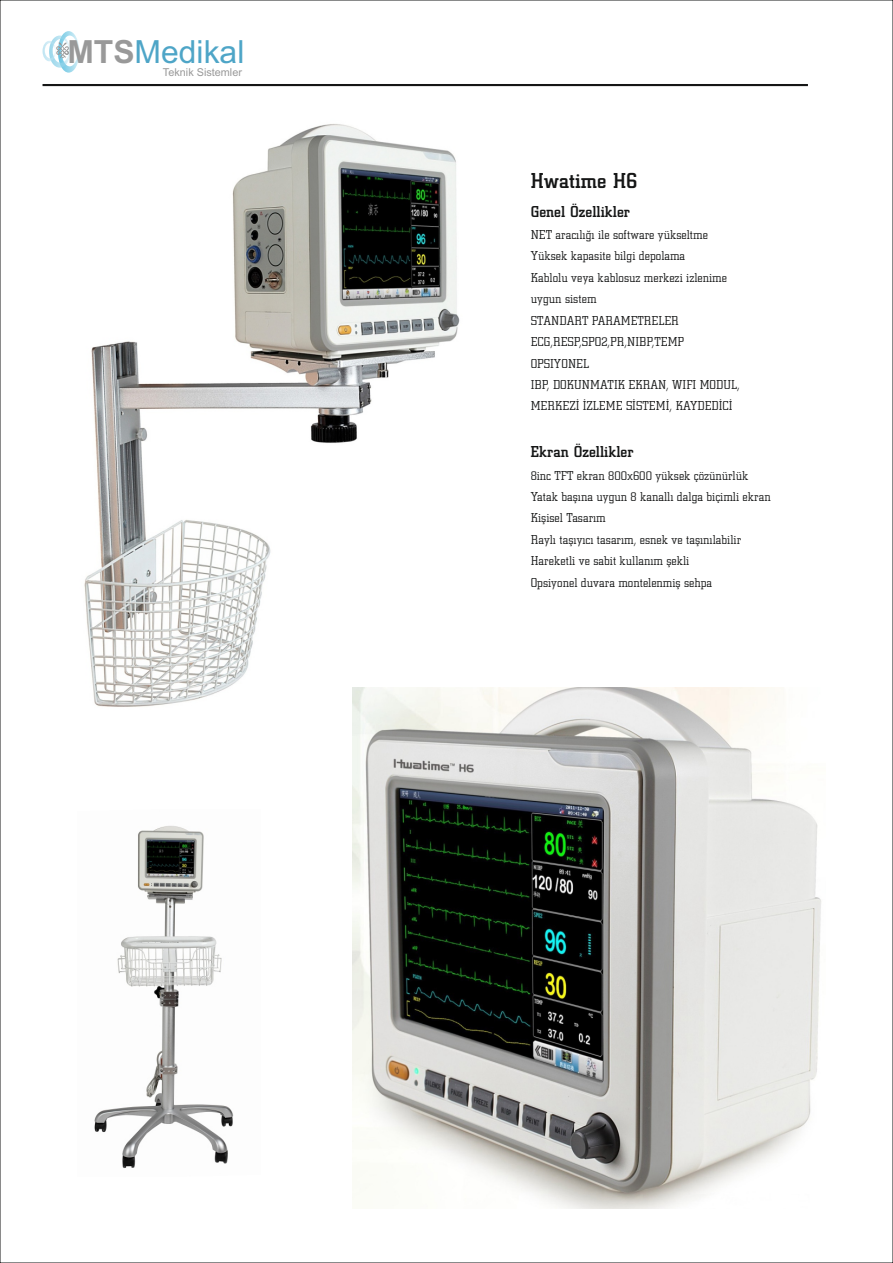
<style>
.page{position:relative;width:893px;height:1263px;background:#fff}
.page>*{position:absolute;margin:0;border:0;box-sizing:border-box;transform-origin:0 0}
.t1{font:31.8px "Arial";color:#4ea5c7}
.t2{font:500 22.5px "City D";color:#151616}
.t3{font:500 16.5px "City D";color:#151616}
.t4{font:13.5px/21.5px "City D Ligh";color:#151616}
.t5{font:10.8px "Arial";color:#999}
.s1{font-weight:700;color:#999}
</style>
<div class="page">
<img style="left:51px;top:86px;width:481px;height:621px">
<img style="left:352px;top:687px;width:469px;height:521px">
<img style="left:94px;top:826px;width:140px;height:343px">
<hr style="left:43px;top:84px;width:765px;height:2px;background:#151616">
<svg style="left:43px;top:31px;width:36px;height:42px"></svg>
<h1 class="t1" style="left:67px;top:40px;width:179px"><span class="s1">MTS</span>Medikal</h1>
<p class="t5" style="left:163px;top:69px;width:81px">Teknik Sistemler</p>
<h2 class="t2" style="left:531px;top:170px;width:108px">Hwatime H6</h2>
<p class="t3" style="left:531px;top:203px;width:101px">Genel Özellikler</p>
<p class="t4" style="left:531px;top:224px;width:211px">NET aracılığı ile software yükseltme<br>Yüksek kapasite bilgi depolama<br>Kablolu veya kablosuz merkezi izlenime uygun sistem<br>STANDART PARAMETRELER<br>ECG,RESP,SPO2,PR,NIBP,TEMP<br>OPSIYONEL<br>IBP, DOKUNMATIK EKRAN, WIFI MODUL,<br>MERKEZİ İZLEME SİSTEMİ, KAYDEDİCİ</p>
<p class="t3" style="left:531px;top:444px;width:104px">Ekran Özellikler</p>
<p class="t4" style="left:531px;top:465px;width:241px">8inc TFT ekran 800x600 yüksek çözünürlük Yatak başına uygun 8 kanallı dalga biçimli ekran Kişisel Tasarım<br>Raylı taşıyıcı tasarım, esnek ve taşınılabilir Hareketli ve sabit kullanım şekli<br>Opsiyonel duvara montelenmiş sehpa</p>
</div>
